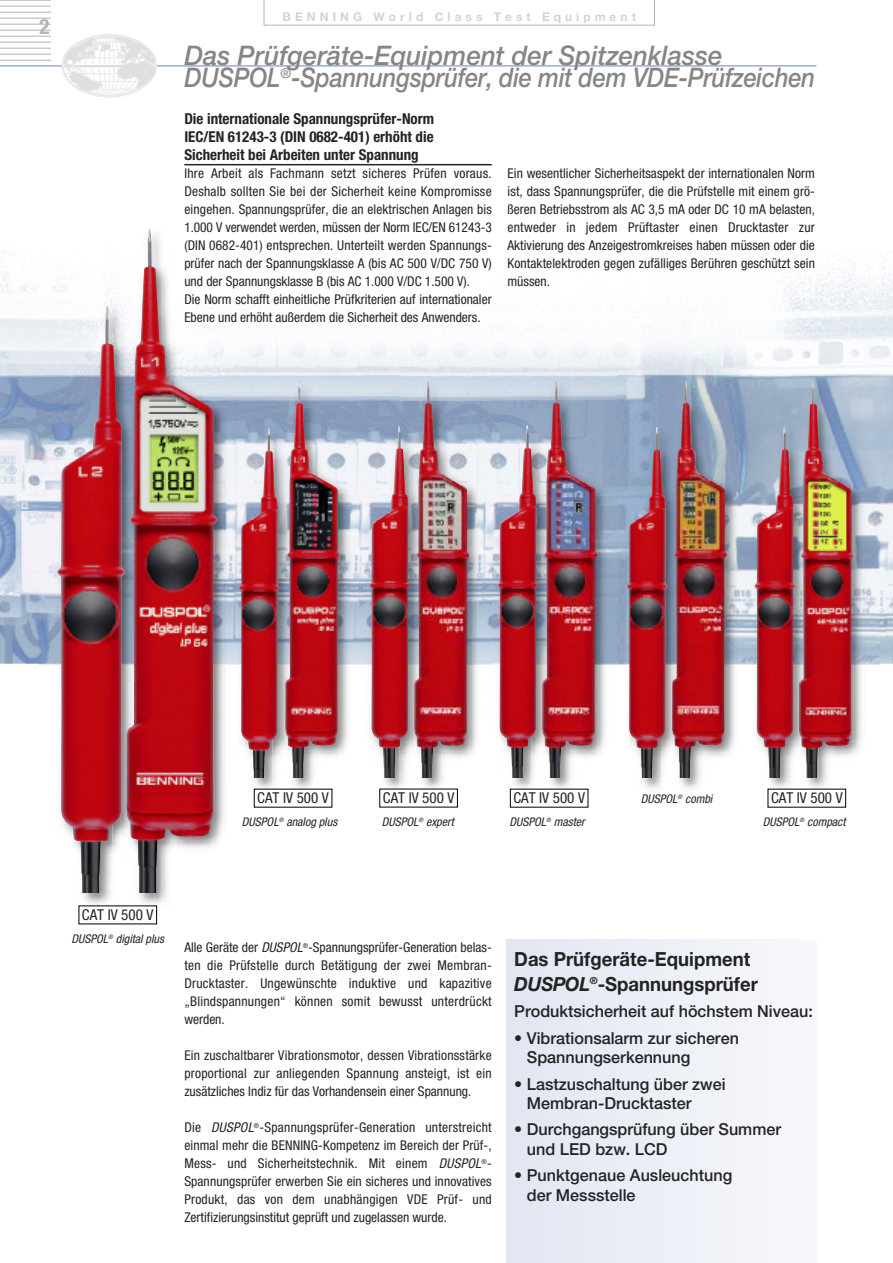
<style>
.page{position:relative;width:893px;height:1263px;background:#fff}
.page>*{position:absolute;margin:0;border:0;box-sizing:border-box;transform-origin:0 0}
.t1{font:italic 500 27px/21.9px "Helvetica Neue LT Pro";letter-spacing:-.01em;color:#868686;scale:.96 1}
.t2{font:700 condensed 21px "Helvetica Neue LT Pro";color:#b3b3b3}
.t3{font:700 19.5px/25.5px "Helvetica Neue LT Pro";color:#232324;scale:.95 1}
.t4{font:500 16.5px/19.5px "Helvetica Neue LT Pro";color:#232324}
.t5{font:700 condensed 15px/18px "Helvetica Neue LT Pro";color:#232324;text-align:justify}
.t6{font:condensed 15px "Helvetica Neue LT Pro";color:#232324}
.t7{font:condensed 13.5px/18px "Helvetica Neue LT Pro";color:#232324;text-align:justify}
.t8{font:italic condensed 12px "Helvetica Neue LT Pro";color:#232324}
.t9{font:700 12px "Helvetica Neue LT Pro";letter-spacing:.335em;color:#d3d3d3}
.s1{font-style:italic}
</style>
<div class="page">
<img style="left:0;top:0;width:893px;height:940px">
<svg style="left:264px;top:0;width:391px;height:26px"></svg>
<hr style="left:0;top:60px;width:51px;height:1px;background:#b3b3b3">
<hr style="left:0;top:54px;width:51px;height:1px;background:#b3b3b3">
<hr style="left:0;top:48px;width:51px;height:1px;background:#b3b3b3">
<hr style="left:0;top:42px;width:51px;height:1px;background:#b3b3b3">
<hr style="left:0;top:36px;width:51px;height:1px;background:#b3b3b3">
<hr style="left:0;top:30px;width:51px;height:1px;background:#b3b3b3">
<hr style="left:0;top:24px;width:51px;height:1px;background:#b3b3b3">
<hr style="left:0;top:18px;width:51px;height:1px;background:#b3b3b3">
<hr style="left:0;top:12px;width:51px;height:1px;background:#b3b3b3">
<hr style="left:0;top:6px;width:51px;height:1px;background:#b3b3b3">
<hr style="left:0;top:0;width:51px;height:1px;background:#b3b3b3">
<hr style="left:0;top:65px;width:816px;height:1px;background:#6881ba">
<hr style="left:109px;top:35px;width:1px;height:61px;background:#eaeae9">
<div style="left:62px;top:34px;width:95px;height:63px;border:2px solid #eaeae9;border-radius:50%"></div>
<svg style="left:63px;top:36px;width:93px;height:56px"></svg>
<img style="left:737px;top:358px;width:142px;height:438px">
<img style="left:818px;top:382px;width:35px;height:395px">
<img style="left:799px;top:382px;width:19px;height:395px">
<img style="left:755px;top:426px;width:40px;height:351px">
<img style="left:623px;top:364px;width:129px;height:432px">
<img style="left:686px;top:381px;width:40px;height:396px">
<img style="left:672px;top:381px;width:14px;height:396px">
<img style="left:627px;top:427px;width:41px;height:350px">
<img style="left:531px;top:358px;width:92px;height:438px">
<img style="left:542px;top:381px;width:55px;height:396px">
<img style="left:400px;top:403px;width:166px;height:394px">
<img style="left:542px;top:403px;width:24px;height:374px">
<img style="left:497px;top:425px;width:41px;height:352px">
<img style="left:400px;top:346px;width:91px;height:57px">
<img style="left:478px;top:403px;width:13px;height:393px">
<img style="left:414px;top:381px;width:55px;height:396px">
<img style="left:349px;top:346px;width:51px;height:450px">
<img style="left:427px;top:381px;width:3px;height:22px">
<img style="left:414px;top:403px;width:21px;height:374px">
<img style="left:369px;top:426px;width:41px;height:351px">
<img style="left:247px;top:354px;width:117px;height:442px">
<img style="left:300px;top:381px;width:40px;height:396px">
<img style="left:285px;top:381px;width:15px;height:396px">
<img style="left:279px;top:428px;width:1px;height:349px">
<img style="left:39px;top:246px;width:73px;height:665px">
<img style="left:58px;top:306px;width:54px;height:586px">
<img style="left:112px;top:203px;width:135px;height:708px">
<img style="left:112px;top:345px;width:13px;height:480px">
<img style="left:126px;top:230px;width:91px;height:662px">
<div style="left:506px;top:940px;width:310px;height:323px;background:#eceff6"></div>
<img style="left:239px;top:428px;width:40px;height:349px">
<div style="left:79px;top:906px;width:77px;height:17px;background:#fff"></div>
<div style="left:380px;top:789px;width:77px;height:18px;background:#fff"></div>
<div style="left:511px;top:789px;width:77px;height:18px;background:#fff"></div>
<div style="left:768px;top:789px;width:77px;height:18px;background:#fff"></div>
<div style="left:255px;top:789px;width:77px;height:18px;background:#fff"></div>
<hr style="left:184px;top:164px;width:308px;height:1px;background:#232324">
<h2 class="t2" style="left:39px;top:19px;width:12px">2</h2>
<p class="t9" style="left:283px;top:12px;width:355px">BENNING World Class Test Equipment</p>
<h1 class="t1" style="left:184px;top:47px;width:658px">Das Prüfgeräte-Equipment der Spitzenklasse<br>DUSPOL<sup>®</sup>-Spannungsprüfer, die mit dem VDE-Prüfzeichen</h1>
<p class="t5" style="left:184px;top:111px;width:251px">Die internationale Spannungsprüfer-Norm IEC/EN 61243-3 (DIN 0682-401) erhöht die Sicherheit bei Arbeiten unter Spannung</p>
<p class="t7" style="left:184px;top:166px;width:309px;text-align:left">Ihre Arbeit als Fachmann setzt sicheres Prüfen voraus.<br>Deshalb sollten Sie bei der Sicherheit keine Kompromisse eingehen. Spannungsprüfer, die an elektrischen Anlagen bis 1.000 V verwendet werden, müssen der Norm IEC/EN 61243-3 (DIN 0682-401) entsprechen. Unterteilt werden Spannungs&shy;prüfer nach der Spannungsklasse A (bis AC 500 V/DC 750 V) und der Spannungsklasse B (bis AC 1.000 V/DC 1.500 V).<br>Die Norm schafft einheitliche Prüfkriterien auf internationaler Ebene und erhöht außerdem die Sicherheit des Anwenders.</p>
<p class="t7" style="left:507px;top:166px;width:309px">Ein wesentlicher Sicherheitsaspekt der internationalen Norm ist, dass Spannungsprüfer, die die Prüfstelle mit einem grö&shy;ßeren Betriebsstrom als AC 3,5 mA oder DC 10 mA belasten, entweder in jedem Prüftaster einen Drucktaster zur Aktivierung des Anzeigestromkreises haben müssen oder die Kontaktelektroden gegen zufälliges Berühren geschützt sein müssen.</p>
<p class="t6" style="left:257px;top:793px;width:73px">CAT IV 500 V</p>
<p class="t6" style="left:383px;top:793px;width:73px">CAT IV 500 V</p>
<p class="t6" style="left:513px;top:793px;width:73px">CAT IV 500 V</p>
<p class="t6" style="left:771px;top:793px;width:73px">CAT IV 500 V</p>
<p class="t8" style="left:641px;top:795px;width:73px">DUSPOL<sup>®</sup> combi</p>
<p class="t8" style="left:242px;top:818px;width:97px">DUSPOL<sup>®</sup> analog plus</p>
<p class="t8" style="left:382px;top:818px;width:74px">DUSPOL<sup>®</sup> expert</p>
<p class="t8" style="left:509px;top:818px;width:77px">DUSPOL<sup>®</sup> master</p>
<p class="t8" style="left:763px;top:818px;width:84px">DUSPOL<sup>®</sup> compact</p>
<p class="t6" style="left:82px;top:909px;width:73px">CAT IV 500 V</p>
<p class="t8" style="left:71px;top:934px;width:94px">DUSPOL<sup>®</sup> digital plus</p>
<p class="t7" style="left:184px;top:940px;width:309px">Alle Geräte der <span class="s1">DUSPOL</span><sup>®</sup>-Spannungsprüfer-Generation belas&shy;ten die Prüfstelle durch Betätigung der zwei Membran-Drucktaster. Ungewünschte induktive und kapazitive „Blindspannungen“ können somit bewusst unterdrückt werden.</p>
<p class="t7" style="left:184px;top:1048px;width:309px">Ein zuschaltbarer Vibrationsmotor, dessen Vibrationsstärke proportional zur anliegenden Spannung ansteigt, ist ein zusätzliches Indiz für das Vorhandensein einer Spannung.</p>
<p class="t7" style="left:184px;top:1120px;width:309px">Die <span class="s1">DUSPOL</span><sup>®</sup>-Spannungsprüfer-Generation unterstreicht einmal mehr die BENNING-Kompetenz im Bereich der Prüf-, Mess- und Sicherheitstechnik. Mit einem <span class="s1">DUSPOL</span><sup>®</sup>- Spannungsprüfer erwerben Sie ein sicheres und innovatives Produkt, das von dem unabhängigen VDE Prüf- und Zertifizierungsinstitut geprüft und zugelassen wurde.</p>
<h3 class="t3" style="left:514px;top:948px;width:258px">Das Prüfgeräte-Equipment<br><span class="s1">DUSPOL</span><sup>®</sup>-Spannungsprüfer</h3>
<p class="t4" style="left:514px;top:1003px;width:300px">Produktsicherheit auf höchstem Niveau:</p>
<p class="t4" style="left:527px;top:1030px;width:214px;text-indent:-13px">• Vibrationsalarm zur sicheren<br>Spannungserkennung</p>
<p class="t4" style="left:527px;top:1075px;width:200px;text-indent:-13px">• Lastzuschaltung über zwei<br>Membran-Drucktaster</p>
<p class="t4" style="left:527px;top:1121px;width:256px;text-indent:-13px">• Durchgangsprüfung über Summer und LED bzw. LCD</p>
<p class="t4" style="left:527px;top:1167px;width:207px;text-indent:-13px">• Punktgenaue Ausleuchtung der Messstelle</p>
</div>
